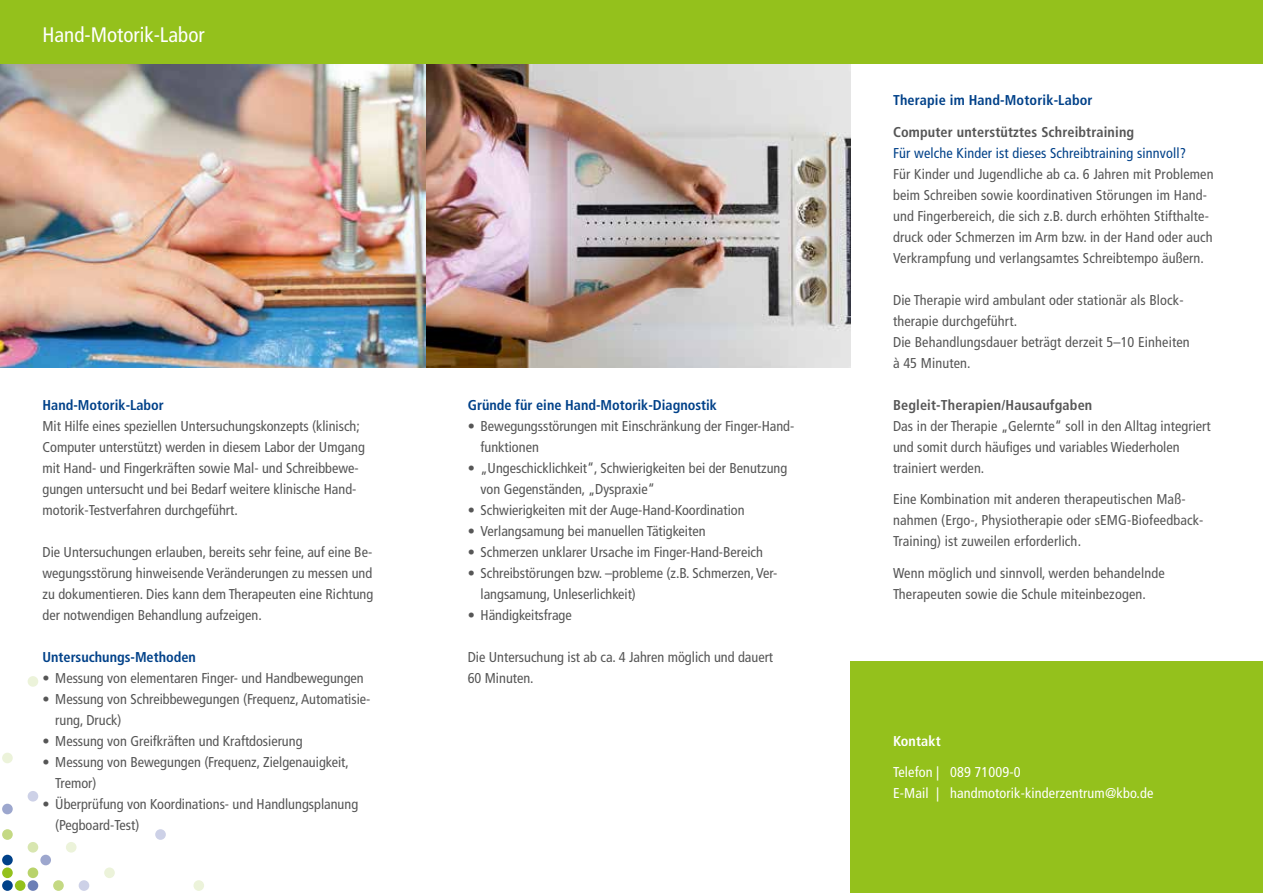
<style>
.page{position:relative;width:1263px;height:893px;background:#fff}
.page>*{position:absolute;margin:0;border:0;box-sizing:border-box;transform-origin:0 0}
.t1{font:condensed 21px "Frutiger LT Com";color:#fff}
.t2{font:condensed 14.25px/21px "Frutiger LT Com";color:#565656}
.t3{font:700 condensed 14.25px "Frutiger LT Com";color:#004189}
.t4{font:700 condensed 14.25px "Frutiger LT Com";letter-spacing:.01em;color:#565656}
.t5{font:condensed 14.25px/21px "Frutiger LT Com";letter-spacing:.01em;color:#fff}
.t6{font:condensed 14.25px "Frutiger LT Com";letter-spacing:.01em;color:#004189}
.t7{font:700 condensed 14.25px "Frutiger LT Com";letter-spacing:.01em;color:#fff}
</style>
<div class="page">
<div style="left:193px;top:880px;width:11px;height:11px;background:#ecf3da;border-radius:50%"></div>
<div style="left:79px;top:880px;width:10px;height:11px;background:#cdd1e7;border-radius:50%"></div>
<div style="left:53px;top:880px;width:11px;height:11px;background:#c4d983;border-radius:50%"></div>
<div style="left:28px;top:880px;width:10px;height:11px;background:#6c7fb6;border-radius:50%"></div>
<div style="left:15px;top:880px;width:11px;height:11px;background:#94c11c;border-radius:50%"></div>
<div style="left:2px;top:880px;width:11px;height:11px;background:#004189;border-radius:50%"></div>
<div style="left:104px;top:867px;width:11px;height:11px;background:#ecf3da;border-radius:50%"></div>
<div style="left:28px;top:867px;width:10px;height:11px;background:#b9d36b;border-radius:50%"></div>
<div style="left:2px;top:867px;width:11px;height:11px;background:#94c11c;border-radius:50%"></div>
<div style="left:40px;top:855px;width:11px;height:10px;background:#9da7ce;border-radius:50%"></div>
<div style="left:2px;top:855px;width:11px;height:10px;background:#004189;border-radius:50%"></div>
<div style="left:66px;top:842px;width:11px;height:11px;background:#ecf3da;border-radius:50%"></div>
<div style="left:28px;top:842px;width:10px;height:11px;background:#d8e6b0;border-radius:50%"></div>
<div style="left:155px;top:829px;width:11px;height:11px;background:#cdd1e7;border-radius:50%"></div>
<div style="left:2px;top:829px;width:11px;height:11px;background:#c4d983;border-radius:50%"></div>
<div style="left:2px;top:804px;width:11px;height:10px;background:#9da7ce;border-radius:50%"></div>
<div style="left:28px;top:791px;width:10px;height:10px;background:#cdd1e7;border-radius:50%"></div>
<div style="left:2px;top:753px;width:11px;height:10px;background:#ecf3da;border-radius:50%"></div>
<div style="left:28px;top:676px;width:10px;height:11px;background:#ecf3da;border-radius:50%"></div>
<img style="left:425px;top:64px;width:425px;height:304px">
<img style="left:0;top:64px;width:425px;height:304px">
<div style="left:0;top:0;width:1263px;height:64px;background:#94c11c"></div>
<div style="left:850px;top:662px;width:413px;height:231px;background:#94c11c"></div>
<h1 class="t1" style="left:43px;top:22px;width:164px">Hand-Motorik-Labor</h1>
<p class="t3" style="left:43px;top:396px;width:123px">Hand-Motorik-Labor</p>
<p class="t2" style="left:43px;top:415px;width:324px">Mit Hilfe eines speziellen Untersuchungskonzepts (klinisch; Computer unterstützt) werden in diesem Labor der Umgang mit Hand- und Fingerkräften sowie Mal- und Schreibbewe&shy;gungen untersucht und bei Bedarf weitere klinische Hand&shy;motorik-Testverfahren durchgeführt.</p>
<p class="t2" style="left:43px;top:541px;width:332px;text-align:justify">Die Untersuchungen erlauben, bereits sehr feine, auf eine Be&shy;wegungsstörung hinweisende Veränderungen zu messen und zu dokumentieren. Dies kann dem Therapeuten eine Richtung der notwendigen Behandlung aufzeigen.</p>
<p class="t3" style="left:43px;top:648px;width:155px">Untersuchungs-Methoden</p>
<p class="t2" style="left:43px;top:667px;width:323px">• Messung von elementaren Finger- und Handbewegungen</p>
<p class="t2" style="left:55px;top:688px;width:317px;text-indent:-13px">• Messung von Schreibbewegungen (Frequenz, Automatisie&shy;rung, Druck)</p>
<p class="t2" style="left:43px;top:730px;width:261px">• Messung von Greifkräften und Kraftdosierung</p>
<p class="t2" style="left:55px;top:751px;width:295px;text-indent:-13px">• Messung von Bewegungen (Frequenz, Zielgenauigkeit,<br>Tremor)</p>
<p class="t2" style="left:55px;top:793px;width:304px;text-indent:-13px">• Überprüfung von Koordinations- und Handlungsplanung (Pegboard-Test)</p>
<p class="t3" style="left:468px;top:396px;width:251px">Gründe für eine Hand-Motorik-Diagnostik</p>
<p class="t2" style="left:480px;top:415px;width:315px;text-indent:-13px">• Bewegungsstörungen mit Einschränkung der Finger-Hand&shy;funktionen</p>
<p class="t2" style="left:480px;top:457px;width:308px;text-indent:-13px">• „Ungeschicklichkeit“, Schwierigkeiten bei der Benutzung von Gegenständen, „Dyspraxie“</p>
<p class="t2" style="left:468px;top:499px;width:278px">• Schwierigkeiten mit der Auge-Hand-Koordination</p>
<p class="t2" style="left:468px;top:520px;width:239px">• Verlangsamung bei manuellen Tätigkeiten</p>
<p class="t2" style="left:468px;top:541px;width:297px">• Schmerzen unklarer Ursache im Finger-Hand-Bereich</p>
<p class="t2" style="left:480px;top:562px;width:297px;text-indent:-13px">• Schreibstörungen bzw. –probleme (z.B. Schmerzen, Ver&shy;langsamung, Unleserlichkeit)</p>
<p class="t2" style="left:468px;top:604px;width:106px">• Händigkeitsfrage</p>
<p class="t2" style="left:468px;top:646px;width:307px">Die Untersuchung ist ab ca. 4 Jahren möglich und dauert<br>60 Minuten.</p>
<p class="t3" style="left:893px;top:92px;width:201px">Therapie im Hand-Motorik-Labor</p>
<p class="t4" style="left:893px;top:123px;width:243px">Computer unterstütztes Schreibtraining</p>
<p class="t6" style="left:893px;top:144px;width:294px">Für welche Kinder ist dieses Schreibtraining sinnvoll?</p>
<p class="t2" style="left:893px;top:163px;width:322px">Für Kinder und Jugendliche ab ca. 6 Jahren mit Problemen beim Schreiben sowie koordinativen Störungen im Hand&shy;und Fingerbereich, die sich z.B. durch erhöhten Stifthalte&shy;druck oder Schmerzen im Arm bzw. in der Hand oder auch Verkrampfung und verlangsamtes Schreibtempo äußern.</p>
<p class="t2" style="left:893px;top:289px;width:298px">Die Therapie wird ambulant oder stationär als Block&shy;therapie durchgeführt.<br>Die Behandlungsdauer beträgt derzeit 5–10 Einheiten à 45 Minuten.</p>
<p class="t4" style="left:893px;top:396px;width:201px">Begleit-Therapien/Hausaufgaben</p>
<p class="t2" style="left:893px;top:415px;width:319px">Das in der Therapie „Gelernte“ soll in den Alltag integriert und somit durch häufiges und variables Wiederholen trainiert werden.</p>
<p class="t2" style="left:893px;top:489px;width:312px">Eine Kombination mit anderen therapeutischen Maß&shy;nahmen (Ergo-, Physiotherapie oder sEMG-Biofeedback-<br>Training) ist zuweilen erforderlich.</p>
<p class="t2" style="left:893px;top:562px;width:273px">Wenn möglich und sinnvoll, werden behandelnde<br>Therapeuten sowie die Schule miteinbezogen.</p>
<p class="t7" style="left:893px;top:732px;width:49px">Kontakt</p>
<p class="t5" style="left:893px;top:762px;width:262px">Telefon | 089 71009-0<br>E-Mail | handmotorik-kinderzentrum@kbo.de</p>
</div>
